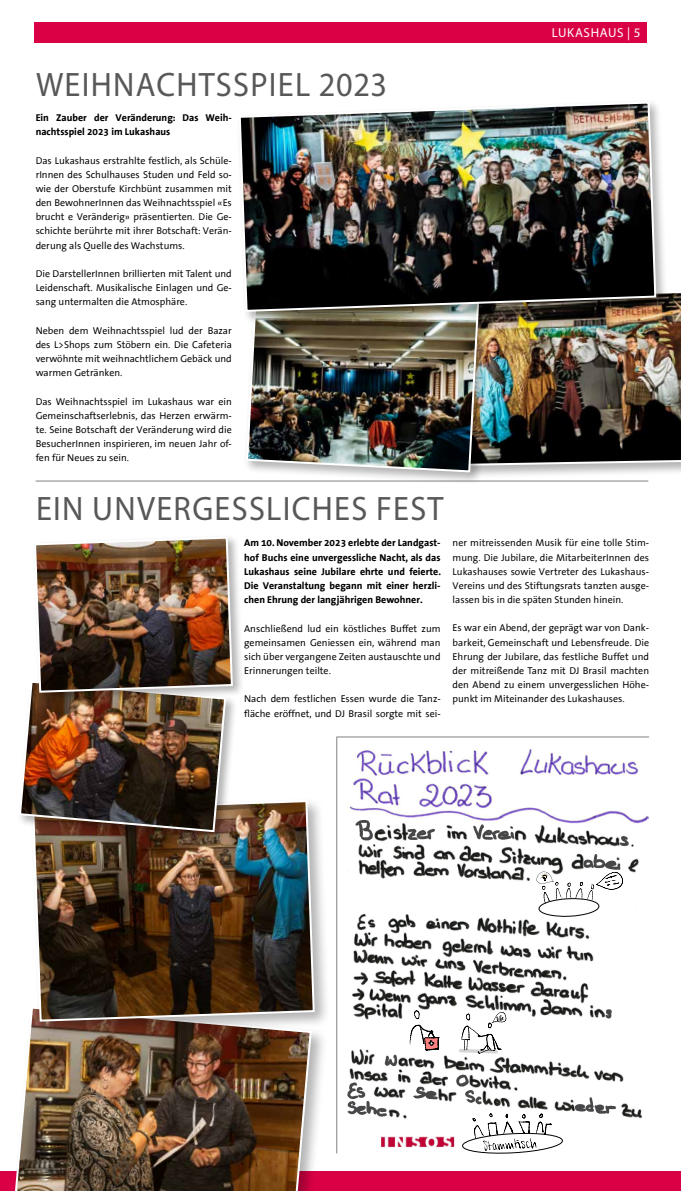
<style>
.page{position:relative;width:681px;height:1191px;background:#fff}
.page>*{position:absolute;margin:0;border:0;box-sizing:border-box;transform-origin:0 0}
.t1{font:34px "Myriad Pro";letter-spacing:.04em;color:#58585a;scale:.95 1}
.t2{font:13px "Myriad Pro";letter-spacing:.05em;color:#fff}
.t3{font:10px/14.2px "The Sans Office";color:#000;text-align:justify}
.t4{font:700 10px/14.2px "The Sans Office";color:#000;text-align:justify}
</style>
<div class="page">
<div style="left:0;top:1171px;width:680px;height:20px;background:#da0046"></div>
<div style="left:11px;top:1003px;width:317px;height:188px;background:#000;opacity:.3"></div>
<img style="left:13px;top:1005px;width:300px;height:186px">
<div style="left:29px;top:797px;width:301px;height:240px;background:#000;opacity:.3"></div>
<img style="left:31px;top:799px;width:284px;height:223px">
<div style="left:459px;top:288px;width:221px;height:191px;background:#000;opacity:.3"></div>
<img style="left:491px;top:290px;width:189px;height:177px">
<div style="left:243px;top:288px;width:248px;height:197px;background:#000;opacity:.3"></div>
<img style="left:245px;top:325px;width:235px;height:148px">
<div style="left:34px;top:22px;width:612px;height:21px;background:#da0046"></div>
<hr style="left:36px;top:480px;width:612px;height:1px;background:#000">
<div style="left:17px;top:678px;width:220px;height:165px;background:#000;opacity:.3"></div>
<div style="left:32px;top:534px;width:212px;height:170px;background:#000;opacity:.3"></div>
<img style="left:18px;top:535px;width:216px;height:298px">
<div style="left:236px;top:99px;width:432px;height:226px;background:#000;opacity:.3"></div>
<img style="left:238px;top:100px;width:419px;height:213px">
<hr style="left:336px;top:736px;width:312px;height:1px;background:#000">
<hr style="left:336px;top:737px;width:1px;height:416px;background:#000">
<img style="left:347px;top:749px;width:301px;height:399px">
<img style="left:348px;top:820px;width:293px;height:298px">
<svg style="left:536px;top:871px;width:86px;height:46px"></svg>
<svg style="left:409px;top:1010px;width:33px;height:42px"></svg>
<svg style="left:457px;top:1012px;width:49px;height:43px"></svg>
<img style="left:379px;top:1136px;width:75px;height:11px">
<svg style="left:461px;top:1113px;width:101px;height:41px"></svg>
<h1 class="t1" style="left:36px;top:63px;width:371px">WEIHNACHTSSPIEL 2023</h1>
<p class="t4" style="left:36px;top:111px;width:198px">Ein Zauber der Veränderung: Das Weih&shy;nachtsspiel 2023 im Lukashaus</p>
<p class="t3" style="left:36px;top:154px;width:198px">Das Lukashaus erstrahlte festlich, als Schüle&shy;rInnen des Schulhauses Studen und Feld so&shy;wie der Oberstufe Kirchbünt zusammen mit den BewohnerInnen das Weihnachtsspiel «Es brucht e Veränderig» präsentierten. Die Ge&shy;schichte berührte mit ihrer Botschaft: Verän&shy;derung als Quelle des Wachstums.</p>
<p class="t3" style="left:36px;top:267px;width:198px">Die DarstellerInnen brillierten mit Talent und Leidenschaft. Musikalische Einlagen und Ge&shy;sang untermalten die Atmosphäre.</p>
<p class="t3" style="left:36px;top:324px;width:198px">Neben dem Weihnachtsspiel lud der Bazar des L&gt;Shops zum Stöbern ein. Die Cafeteria verwöhnte mit weihnachtlichem Gebäck und warmen Getränken.</p>
<p class="t3" style="left:36px;top:394px;width:198px">Das Weihnachtsspiel im Lukashaus war ein Gemeinschaftserlebnis, das Herzen erwärm&shy;te. Seine Botschaft der Veränderung wird die BesucherInnen inspirieren, im neuen Jahr of&shy;fen für Neues zu sein.</p>
<h2 class="t2" style="left:551px;top:25px;width:90px">LUKASHAUS | 5</h2>
<h1 class="t1" style="left:36px;top:487px;width:430px">EIN UNVERGESSLICHES FEST</h1>
<p class="t4" style="left:244px;top:536px;width:198px">Am 10. November 2023 erlebte der Landgast&shy;hof Buchs eine unvergessliche Nacht, als das Lukashaus seine Jubilare ehrte und feierte.<br>Die Veranstaltung begann mit einer herzli&shy;chen Ehrung der langjährigen Bewohner.</p>
<p class="t3" style="left:244px;top:621px;width:198px">Anschließend lud ein köstliches Buffet zum gemeinsamen Geniessen ein, während man sich über vergangene Zeiten austauschte und Erinnerungen teilte.</p>
<p class="t3" style="left:244px;top:692px;width:198px">Nach dem festlichen Essen wurde die Tanz&shy;fläche eröffnet, und DJ Brasil sorgte mit sei-</p>
<p class="t3" style="left:452px;top:536px;width:198px">ner mitreissenden Musik für eine tolle Stim&shy;mung. Die Jubilare, die MitarbeiterInnen des Lukashauses sowie Vertreter des Lukashaus-Vereins und des Stiftungsrats tanzten ausge&shy;lassen bis in die späten Stunden hinein.</p>
<p class="t3" style="left:452px;top:621px;width:198px">Es war ein Abend, der geprägt war von Dank&shy;barkeit, Gemeinschaft und Lebensfreude. Die Ehrung der Jubilare, das festliche Buffet und der mitreißende Tanz mit DJ Brasil machten den Abend zu einem unvergesslichen Höhe&shy;punkt im Miteinander des Lukashauses.</p>
</div>
